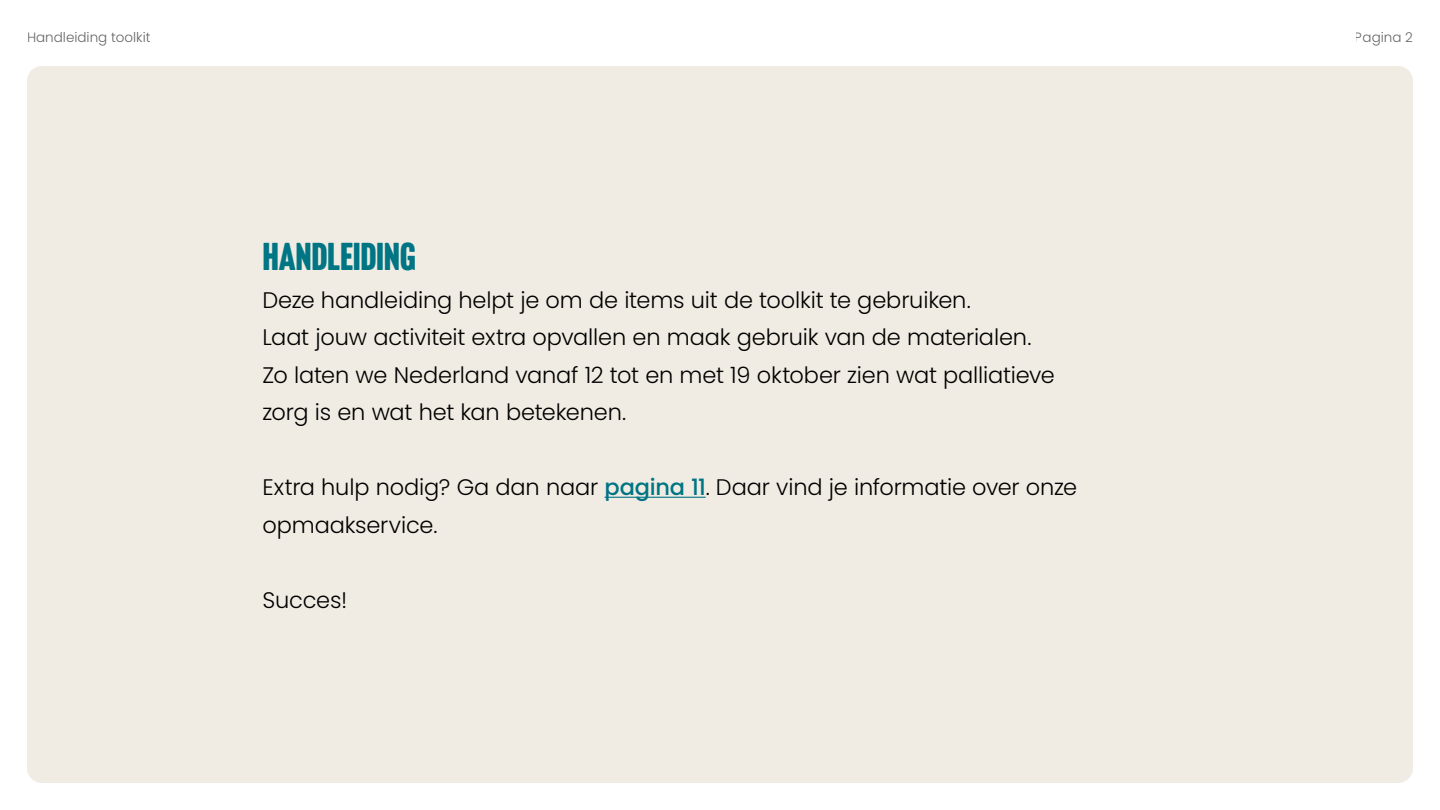
<style>
.page{position:relative;width:1440px;height:810px;background:#fff}
.page>*{position:absolute;margin:0;border:0;box-sizing:border-box;transform-origin:0 0}
.t1{font:38.03px "Headline Gothic ATF Round";letter-spacing:-.01em;color:#007584;scale:1.05 1}
.t2{font:300 22.5px/37.5px "Poppins";letter-spacing:-.005em;color:#000}
.t3{font:300 13.5px "Poppins";color:#000}
.s1{font-weight:500;color:#007584}
</style>
<div class="page">
<div style="left:27px;top:66px;width:1386px;height:717px;background:#f1ece3;border-radius:15px"></div>
<hr style="left:605px;top:497px;width:101px;height:1px;background:#007584">
<p class="t3" style="left:27px;top:29px;width:125px">Handleiding toolkit</p>
<p class="t3" style="left:1355px;top:29px;width:60px">Pagina 2</p>
<h1 class="t1" style="left:262px;top:234px;width:148px">HANDLEIDING</h1>
<p class="t2" style="left:262px;top:281px;width:794px">Deze handleiding helpt je om de items uit de toolkit te gebruiken.<br>Laat jouw activiteit extra opvallen en maak gebruik van de materialen.<br>Zo laten we Nederland vanaf 12 tot en met 19 oktober zien wat palliatieve zorg is en wat het kan betekenen.</p>
<p class="t2" style="left:262px;top:469px;width:816px">Extra hulp nodig? Ga dan naar <span class="s1">pagina 11</span>. Daar vind je informatie over onze opmaakservice.</p>
<p class="t2" style="left:262px;top:581px;width:86px">Succes!</p>
</div>
